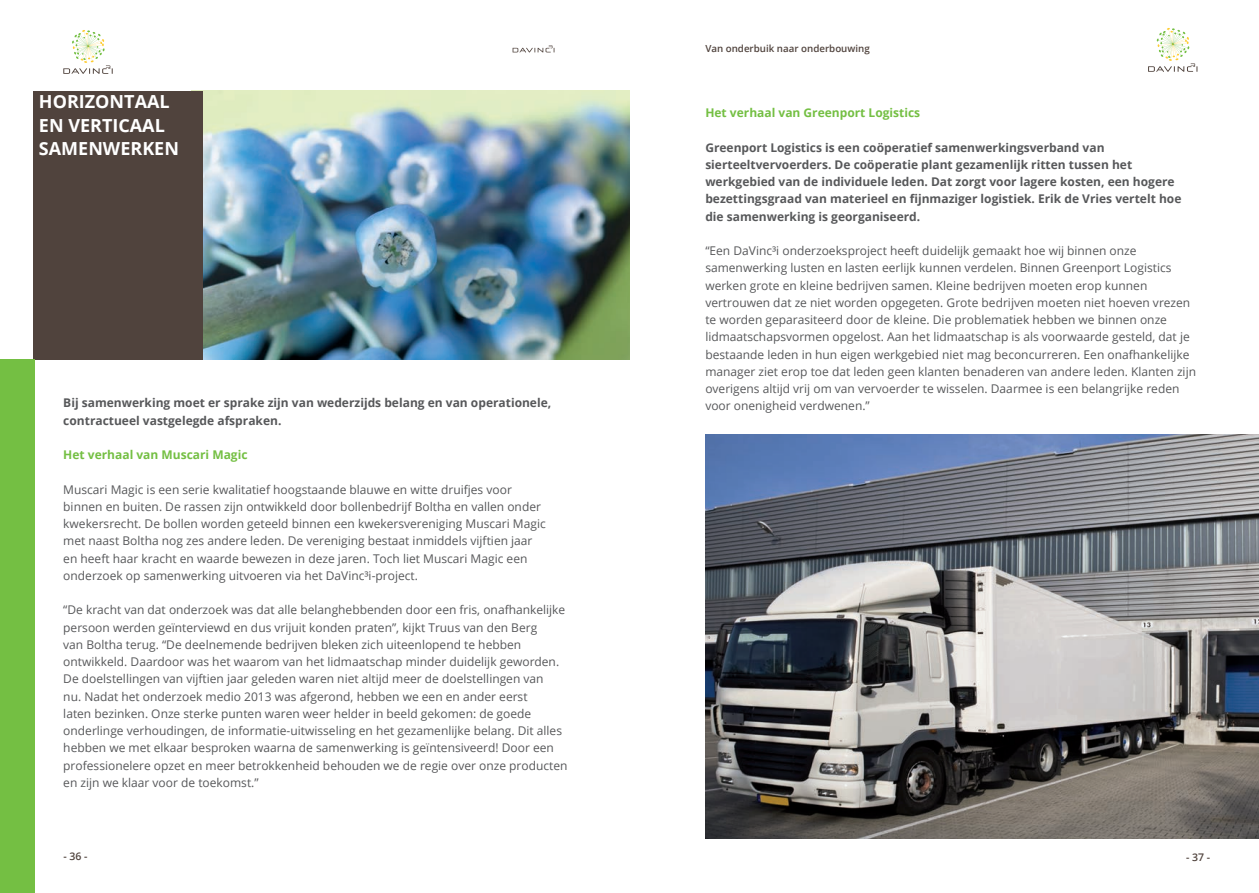
<style>
.page{position:relative;width:1259px;height:893px;background:#fff}
.page>*{position:absolute;margin:0;border:0;box-sizing:border-box;transform-origin:0 0}
.t1{font:700 18px/23.4px "Open Sans";color:#fff}
.t2{font:12px/17.2px "Open Sans";color:#57585a}
.t3{font:700 12px/17.2px "Open Sans";color:#57585a}
.t4{font:700 12px "Open Sans";color:#74bf43}
.t5{font:600 10.5px "Open Sans";color:#50433d}
.t6{font:600 9.75px "Open Sans";color:#50433d}
</style>
<div class="page">
<svg style="left:63px;top:30px;width:50px;height:44px"></svg>
<svg style="left:512px;top:45px;width:42px;height:8px"></svg>
<svg style="left:1148px;top:28px;width:49px;height:44px"></svg>
<img style="left:203px;top:91px;width:426px;height:268px">
<div style="left:34px;top:91px;width:169px;height:268px;background:#50433d"></div>
<div style="left:0;top:359px;width:34px;height:534px;background:#74bf43"></div>
<img style="left:705px;top:434px;width:554px;height:405px">
<h1 class="t1" style="left:39px;top:90px;width:142px">HORIZONTAAL<br>EN VERTICAAL<br>SAMENWERKEN</h1>
<p class="t3" style="left:63px;top:394px;width:489px">Bij samenwerking moet er sprake zijn van wederzijds belang en van operationele, contractueel vastgelegde afspraken.</p>
<p class="t4" style="left:63px;top:446px;width:186px">Het verhaal van Muscari Magic</p>
<p class="t2" style="left:63px;top:480px;width:484px">Muscari Magic is een serie kwalitatief hoogstaande blauwe en witte druifjes voor binnen en buiten. De rassen zijn ontwikkeld door bollenbedrijf Boltha en vallen onder kwekersrecht. De bollen worden geteeld binnen een kwekersvereniging Muscari Magic met naast Boltha nog zes andere leden. De vereniging bestaat inmiddels vijftien jaar en heeft haar kracht en waarde bewezen in deze jaren. Toch liet Muscari Magic een onderzoek op samenwerking uitvoeren via het DaVinc³i-project.</p>
<p class="t2" style="left:63px;top:601px;width:506px">“De kracht van dat onderzoek was dat alle belanghebbenden door een fris, onafhankelijke persoon werden geïnterviewd en dus vrijuit konden praten”, kijkt Truus van den Berg<br>van Boltha terug. “De deelnemende bedrijven bleken zich uiteenlopend te hebben ontwikkeld. Daardoor was het waarom van het lidmaatschap minder duidelijk geworden.<br>De doelstellingen van vijftien jaar geleden waren niet altijd meer de doelstellingen van<br>nu. Nadat het onderzoek medio 2013 was afgerond, hebben we een en ander eerst<br>laten bezinken. Onze sterke punten waren weer helder in beeld gekomen: de goede onderlinge verhoudingen, de informatie-uitwisseling en het gezamenlijke belang. Dit alles hebben we met elkaar besproken waarna de samenwerking is geïntensiveerd! Door een professionelere opzet en meer betrokkenheid behouden we de regie over onze producten en zijn we klaar voor de toekomst.”</p>
<p class="t6" style="left:705px;top:42px;width:166px">Van onderbuik naar onderbouwing</p>
<p class="t4" style="left:705px;top:104px;width:216px">Het verhaal van Greenport Logistics</p>
<p class="t3" style="left:705px;top:138px;width:477px">Greenport Logistics is een coöperatief samenwerkingsverband van sierteeltvervoerders. De coöperatie plant gezamenlijk ritten tussen het werkgebied van de individuele leden. Dat zorgt voor lagere kosten, een hogere bezettingsgraad van materieel en fijnmaziger logistiek. Erik de Vries vertelt hoe die samenwerking is georganiseerd.</p>
<p class="t2" style="left:705px;top:242px;width:492px">“Een DaVinc³i onderzoeksproject heeft duidelijk gemaakt hoe wij binnen onze samenwerking lusten en lasten eerlijk kunnen verdelen. Binnen Greenport Logistics werken grote en kleine bedrijven samen. Kleine bedrijven moeten erop kunnen vertrouwen dat ze niet worden opgegeten. Grote bedrijven moeten niet hoeven vrezen te worden geparasiteerd door de kleine. Die problematiek hebben we binnen onze lidmaatschapsvormen opgelost. Aan het lidmaatschap is als voorwaarde gesteld, dat je bestaande leden in hun eigen werkgebied niet mag beconcurreren. Een onafhankelijke manager ziet erop toe dat leden geen klanten benaderen van andere leden. Klanten zijn overigens altijd vrij om van vervoerder te wisselen. Daarmee is een belangrijke reden voor onenigheid verdwenen.”</p>
<p class="t5" style="left:63px;top:849px;width:26px">- 36 -</p>
<p class="t5" style="left:1186px;top:850px;width:26px">- 37 -</p>
</div>
